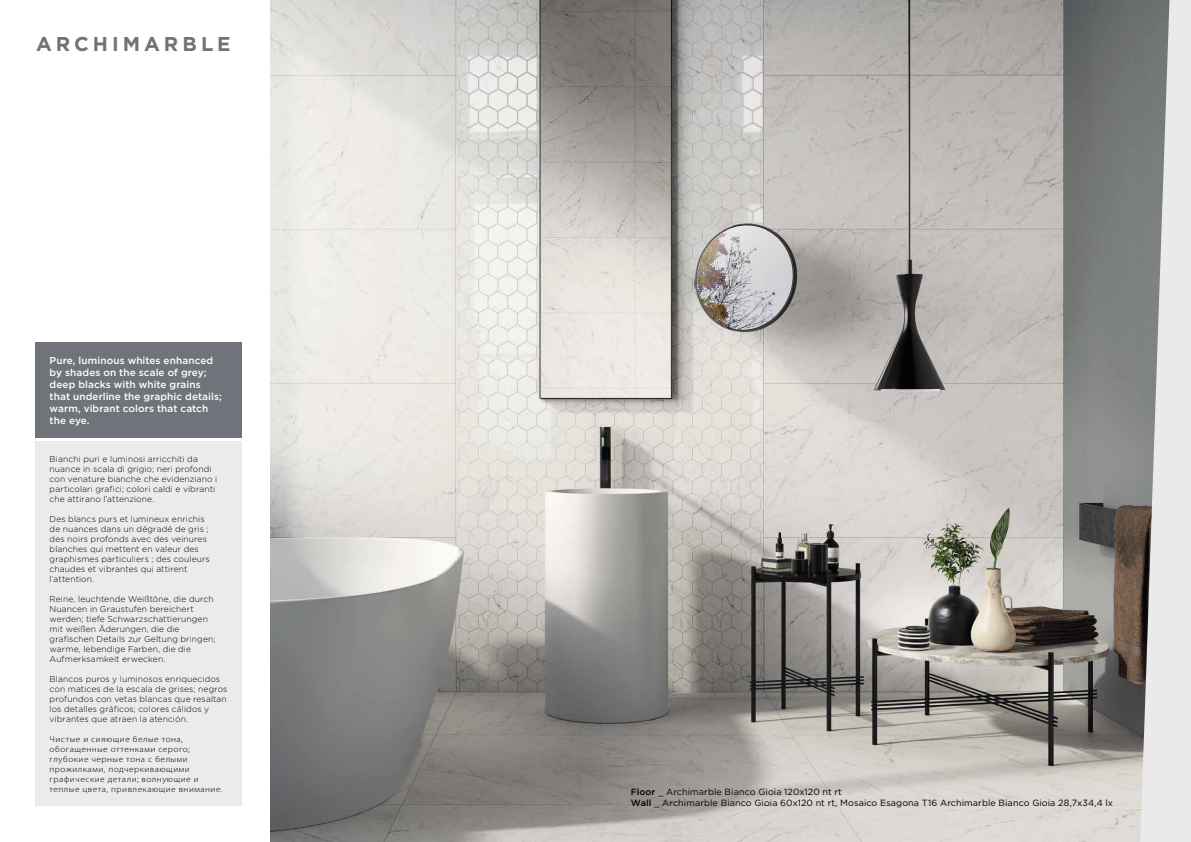
<style>
.page{position:relative;width:1191px;height:842px;background:#fff}
.page>*{position:absolute;margin:0;border:0;box-sizing:border-box;transform-origin:0 0}
.t1{font:700 20px "Gotham";letter-spacing:.195em;color:#70737a}
.t2{font:500 10px/12px "Gotham";letter-spacing:.01em;color:#fff}
.t3{font:9px/10.8px "Gotham";letter-spacing:.01em;color:#000}
.t4{font:300 8.5px/10px "Gotham";letter-spacing:.01em;color:#000}
.t5{font:300 8.5px/10px "Myriad Pro";letter-spacing:.055em;color:#000;scale:1.1 1}
.s1{font-weight:500}
</style>
<div class="page">
<div style="left:35px;top:342px;width:207px;height:96px;background:#70737a"></div>
<div style="left:35px;top:441px;width:207px;height:365px;background:#ebebeb"></div>
<img style="left:270px;top:0;width:870px;height:842px">
<svg style="left:1140px;top:0;width:51px;height:842px;background:#c6c7c7"></svg>
<h1 class="t1" style="left:36px;top:31px;width:196px">ARCHIMARBLE</h1>
<p class="t2" style="left:50px;top:354px;width:174px">Pure, luminous whites enhanced by shades on the scale of grey; deep blacks with white grains that underline the graphic details; warm, vibrant colors that catch the eye.</p>
<p class="t4" style="left:50px;top:454px;width:169px">Bianchi puri e luminosi arricchiti da nuance in scala di grigio; neri profondi con venature bianche che evidenziano i particolari grafici; colori caldi e vibranti che attirano l’attenzione.</p>
<p class="t4" style="left:50px;top:514px;width:162px">Des blancs purs et lumineux enrichis de nuances dans un dégradé de gris ; des noirs profonds avec des veinures blanches qui mettent en valeur des graphismes particuliers ; des couleurs chaudes et vibrantes qui attirent l’attention.</p>
<p class="t4" style="left:50px;top:594px;width:167px">Reine, leuchtende Weißtöne, die durch Nuancen in Graustufen bereichert werden; tiefe Schwarzschattierungen mit weißen Äderungen, die die grafischen Details zur Geltung bringen; warme, lebendige Farben, die die Aufmerksamkeit erwecken.</p>
<p class="t4" style="left:50px;top:674px;width:179px">Blancos puros y luminosos enriquecidos con matices de la escala de grises; negros profundos con vetas blancas que resaltan los detalles gráficos; colores cálidos y vibrantes que atraen la atención.</p>
<p class="t5" style="left:50px;top:734px;width:159px">Чистые и сияющие белые тона, обогащенные оттенками серого; глубокие черные тона с белыми прожилками, подчеркивающими графические детали; волнующие и теплые цвета, привлекающие внимание.</p>
<p class="t3" style="left:631px;top:786px;width:483px"><span class="s1">Floor</span> _ Archimarble Bianco Gioia 120x120 nt rt<br><span class="s1">Wall</span> _ Archimarble Bianco Gioia 60x120 nt rt, Mosaico Esagona T16 Archimarble Bianco Gioia 28,7x34,4 lx</p>
</div>
